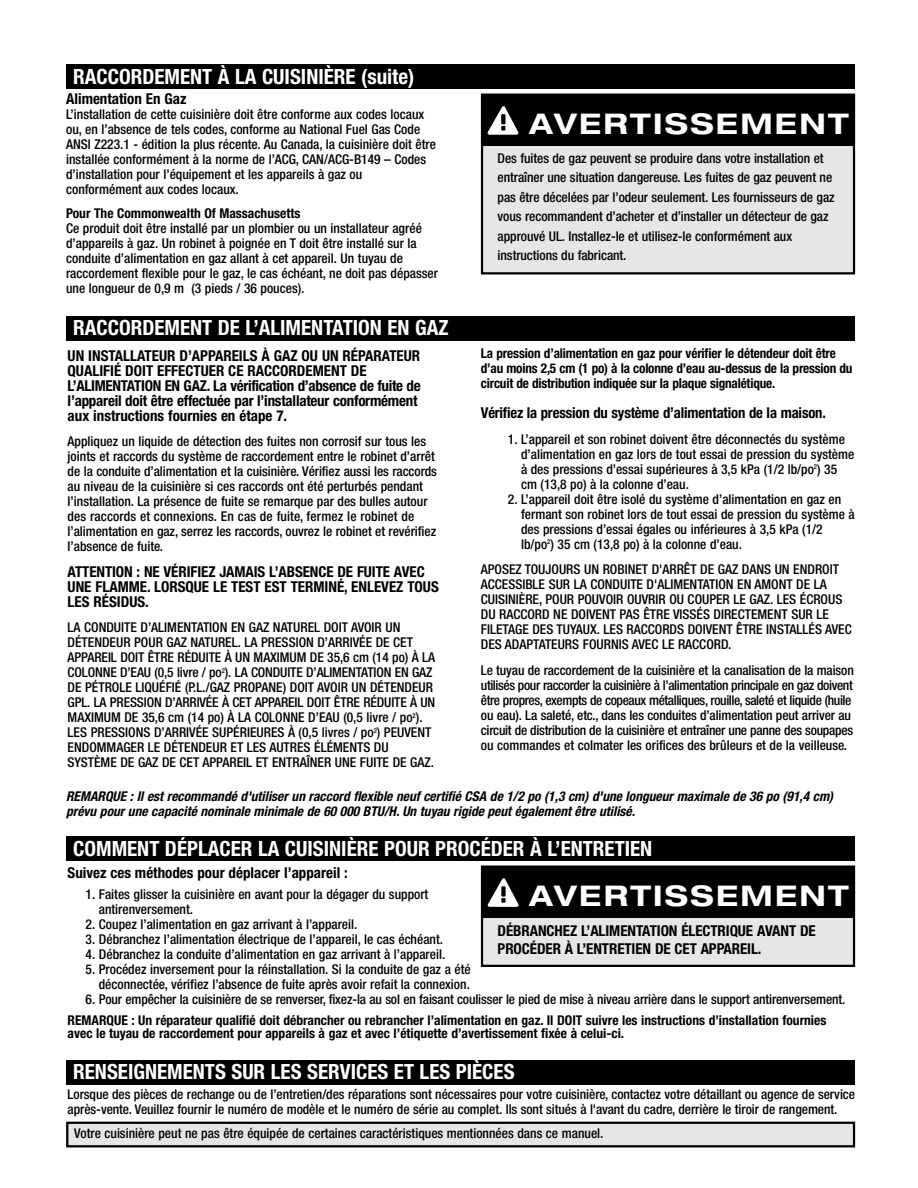
<style>
.page{position:relative;width:918px;height:1188px;background:#fff}
.page>*{position:absolute;margin:0;border:0;box-sizing:border-box;transform-origin:0 0}
.t1{font:700 expanded 28.5px "Helvetica Neue";letter-spacing:.08em;color:#fff}
.t2{font:700 condensed 21px "Helvetica Neue";color:#fff}
.t3{font:700 condensed 15px/15px "Helvetica Neue";letter-spacing:-.005em;color:#000}
.t4{font:500 condensed 13.5px/15px "Helvetica Neue";color:#000}
.t5{font:700 condensed 13.5px/15px "Helvetica Neue";color:#000}
.t6{font:500 condensed 13.5px/15px "Helvetica Neue";letter-spacing:-.02em;color:#000}
.t7{font:italic 700 condensed 13.5px/15px "Helvetica Neue";color:#000}
</style>
<div class="page">
<div style="left:66px;top:64px;width:789px;height:25px;background:#000"></div>
<div style="left:66px;top:316px;width:789px;height:24px;background:#000"></div>
<div style="left:66px;top:836px;width:789px;height:25px;background:#000"></div>
<div style="left:66px;top:1060px;width:789px;height:24px;background:#000"></div>
<div style="left:68px;top:1124px;width:785px;height:21px;background:#e6e6e6"></div>
<div style="left:66px;top:1122px;width:789px;height:25px;border:2px solid #000"></div>
<div style="left:483px;top:96px;width:370px;height:176px;background:#e6e6e6"></div>
<div style="left:481px;top:94px;width:374px;height:180px;border:2px solid #000"></div>
<div style="left:483px;top:868px;width:370px;height:97px;background:#e6e6e6"></div>
<div style="left:481px;top:866px;width:374px;height:101px;border:2px solid #000"></div>
<div style="left:482px;top:95px;width:372px;height:50px;background:#000"></div>
<svg style="left:487px;top:106px;width:31px;height:29px"></svg>
<div style="left:482px;top:867px;width:372px;height:50px;background:#000"></div>
<svg style="left:487px;top:878px;width:31px;height:29px"></svg>
<h2 class="t2" style="left:73px;top:69px;width:343px">RACCORDEMENT À LA CUISINIÈRE (suite)</h2>
<p class="t3" style="left:66px;top:93px;width:122px">Alimentation En Gaz</p>
<p class="t4" style="left:66px;top:108px;width:371px">L’installation de cette cuisinière doit être conforme aux codes locaux ou, en l’absence de tels codes, conforme au National Fuel Gas Code ANSI Z223.1 - édition la plus récente. Au Canada, la cuisinière doit être installée conformément à la norme de l’ACG, CAN/ACG-B149 – Codes d’installation pour l’équipement et les appareils à gaz ou conformément aux codes locaux.</p>
<p class="t5" style="left:66px;top:207px;width:236px">Pour The Commonwealth Of Massachusetts</p>
<p class="t4" style="left:66px;top:222px;width:373px">Ce produit doit être installé par un plombier ou un installateur agréé d’appareils à gaz. Un robinet à poignée en T doit être installé sur la conduite d’alimentation en gaz allant à cet appareil. Un tuyau de raccordement flexible pour le gaz, le cas échéant, ne doit pas dépasser une longueur de 0,9 m (3 pieds / 36 pouces).</p>
<h2 class="t2" style="left:73px;top:320px;width:377px">RACCORDEMENT DE L’ALIMENTATION EN GAZ</h2>
<p class="t3" style="left:68px;top:349px;width:355px">UN INSTALLATEUR D’APPAREILS À GAZ OU UN RÉPARATEUR QUALIFIÉ DOIT EFFECTUER CE RACCORDEMENT DE L’ALIMENTATION EN GAZ. La vérification d’absence de fuite de l’appareil doit être effectuée par l’installateur conformément aux instructions fournies en étape 7.</p>
<p class="t4" style="left:68px;top:435px;width:371px">Appliquez un liquide de détection des fuites non corrosif sur tous les joints et raccords du système de raccordement entre le robinet d’arrêt de la conduite d’alimentation et la cuisinière. Vérifiez aussi les raccords au niveau de la cuisinière si ces raccords ont été perturbés pendant l’installation. La présence de fuite se remarque par des bulles autour des raccords et connexions. En cas de fuite, fermez le robinet de l’alimentation en gaz, serrez les raccords, ouvrez le robinet et revérifiez l’absence de fuite.</p>
<p class="t3" style="left:68px;top:565px;width:373px">ATTENTION : NE VÉRIFIEZ JAMAIS L’ABSENCE DE FUITE AVEC<br>UNE FLAMME. LORSQUE LE TEST EST TERMINÉ, ENLEVEZ TOUS<br>LES RÉSIDUS.</p>
<p class="t4" style="left:68px;top:621px;width:369px">LA CONDUITE D’ALIMENTATION EN GAZ NATUREL DOIT AVOIR UN DÉTENDEUR POUR GAZ NATUREL. LA PRESSION D’ARRIVÉE DE CET APPAREIL DOIT ÊTRE RÉDUITE À UN MAXIMUM DE 35,6 cm (14 po) À LA COLONNE D’EAU (0,5 livre / po<sup>2</sup>). LA CONDUITE D’ALIMENTATION EN GAZ DE PÉTROLE LIQUÉFIÉ (P.L./GAZ PROPANE) DOIT AVOIR UN DÉTENDEUR GPL. LA PRESSION D’ARRIVÉE À CET APPAREIL DOIT ÊTRE RÉDUITE À UN MAXIMUM DE 35,6 cm (14 po) À LA COLONNE D’EAU (0,5 livre / po<sup>2</sup>).<br>LES PRESSIONS D’ARRIVÉE SUPÉRIEURES À (0,5 livres / po<sup>2</sup>) PEUVENT ENDOMMAGER LE DÉTENDEUR ET LES AUTRES ÉLÉMENTS DU SYSTÈME DE GAZ DE CET APPAREIL ET ENTRAÎNER UNE FUITE DE GAZ.</p>
<h1 class="t1" style="left:529px;top:113px;width:321px">AVERTISSEMENT</h1>
<p class="t4" style="left:498px;top:149px;width:339px;line-height:19.5px">Des fuites de gaz peuvent se produire dans votre installation et entraîner une situation dangereuse. Les fuites de gaz peuvent ne pas être décelées par l’odeur seulement. Les fournisseurs de gaz vous recommandent d’acheter et d’installer un détecteur de gaz approuvé UL. Installez-le et utilisez-le conformément aux instructions du fabricant.</p>
<p class="t5" style="left:481px;top:347px;width:373px">La pression d’alimentation en gaz pour vérifier le détendeur doit être d’au moins 2,5 cm (1 po) à la colonne d’eau au-dessus de la pression du circuit de distribution indiquée sur la plaque signalétique.</p>
<p class="t3" style="left:481px;top:407px;width:347px">Vérifiez la pression du système d’alimentation de la maison.</p>
<p class="t4" style="left:521px;top:433px;width:335px;text-indent:-13px">1. L’appareil et son robinet doivent être déconnectés du système d’alimentation en gaz lors de tout essai de pression du système à des pressions d’essai supérieures à 3,5 kPa (1/2 lb/po<sup>2</sup>) 35 cm (13,8 po) à la colonne d’eau.</p>
<p class="t4" style="left:521px;top:493px;width:335px;text-indent:-13px">2. L’appareil doit être isolé du système d’alimentation en gaz en fermant son robinet lors de tout essai de pression du système à des pressions d’essai égales ou inférieures à 3,5 kPa (1/2 lb/po<sup>2</sup>) 35 cm (13,8 po) à la colonne d’eau.</p>
<p class="t4" style="left:481px;top:563px;width:372px">APOSEZ TOUJOURS UN ROBINET D'ARRÊT DE GAZ DANS UN ENDROIT ACCESSIBLE SUR LA CONDUITE D'ALIMENTATION EN AMONT DE LA CUISINIÈRE, POUR POUVOIR OUVRIR OU COUPER LE GAZ. LES ÉCROUS DU RACCORD NE DOIVENT PAS ÊTRE VISSÉS DIRECTEMENT SUR LE FILETAGE DES TUYAUX. LES RACCORDS DOIVENT ÊTRE INSTALLÉS AVEC DES ADAPTATEURS FOURNIS AVEC LE RACCORD.</p>
<p class="t6" style="left:481px;top:664px;width:374px">Le tuyau de raccordement de la cuisinière et la canalisation de la maison utilisés pour raccorder la cuisinière à l’alimentation principale en gaz doivent être propres, exempts de copeaux métalliques, rouille, saleté et liquide (huile ou eau). La saleté, etc., dans les conduites d’alimentation peut arriver au circuit de distribution de la cuisinière et entraîner une panne des soupapes ou commandes et colmater les orifices des brûleurs et de la veilleuse.</p>
<p class="t7" style="left:66px;top:790px;width:769px">REMARQUE : Il est recommandé d'utiliser un raccord flexible neuf certifié CSA de 1/2 po (1,3 cm) d'une longueur maximale de 36 po (91,4 cm) prévu pour une capacité nominale minimale de 60 000 BTU/H. Un tuyau rigide peut également être utilisé.</p>
<h2 class="t2" style="left:73px;top:841px;width:581px">COMMENT DÉPLACER LA CUISINIÈRE POUR PROCÉDER À L’ENTRETIEN</h2>
<p class="t3" style="left:68px;top:866px;width:282px">Suivez ces méthodes pour déplacer l’appareil :</p>
<p class="t4" style="left:99px;top:888px;width:331px;text-indent:-13px">1. Faites glisser la cuisinière en avant pour la dégager du support antirenversement.</p>
<p class="t4" style="left:86px;top:918px;width:273px">2. Coupez l’alimentation en gaz arrivant à l’appareil.</p>
<p class="t4" style="left:86px;top:933px;width:359px">3. Débranchez l’alimentation électrique de l’appareil, le cas échéant.</p>
<p class="t4" style="left:86px;top:948px;width:361px">4. Débranchez la conduite d’alimentation en gaz arrivant à l’appareil.</p>
<p class="t4" style="left:86px;top:963px;width:387px;text-align:right">5. Procédez inversement pour la réinstallation. Si la conduite de gaz a été déconnectée, vérifiez l’absence de fuite après avoir refait la connexion.</p>
<p class="t4" style="left:86px;top:993px;width:761px">6. Pour empêcher la cuisinière de se renverser, fixez-la au sol en faisant coulisser le pied de mise à niveau arrière dans le support antirenversement.</p>
<p class="t5" style="left:68px;top:1014px;width:760px;line-height:13.5px">REMARQUE : Un réparateur qualifié doit débrancher ou rebrancher l’alimentation en gaz. Il DOIT suivre les instructions d’installation fournies avec le tuyau de raccordement pour appareils à gaz et avec l’étiquette d’avertissement fixée à celui-ci.</p>
<h1 class="t1" style="left:529px;top:885px;width:321px">AVERTISSEMENT</h1>
<p class="t3" style="left:498px;top:923px;width:320px;line-height:18px">DÉBRANCHEZ L’ALIMENTATION ÉLECTRIQUE AVANT DE<br>PROCÉDER À L’ENTRETIEN DE CET APPAREIL.</p>
<h2 class="t2" style="left:73px;top:1064px;width:443px">RENSEIGNEMENTS SUR LES SERVICES ET LES PIÈCES</h2>
<p class="t4" style="left:68px;top:1088px;width:789px">Lorsque des pièces de rechange ou de l’entretien/des réparations sont nécessaires pour votre cuisinière, contactez votre détaillant ou agence de service après-vente. Veuillez fournir le numéro de modèle et le numéro de série au complet. Ils sont situés à l'avant du cadre, derrière le tiroir de rangement.</p>
<p class="t4" style="left:74px;top:1127px;width:531px">Votre cuisinière peut ne pas être équipée de certaines caractéristiques mentionnées dans ce manuel.</p>
</div>
